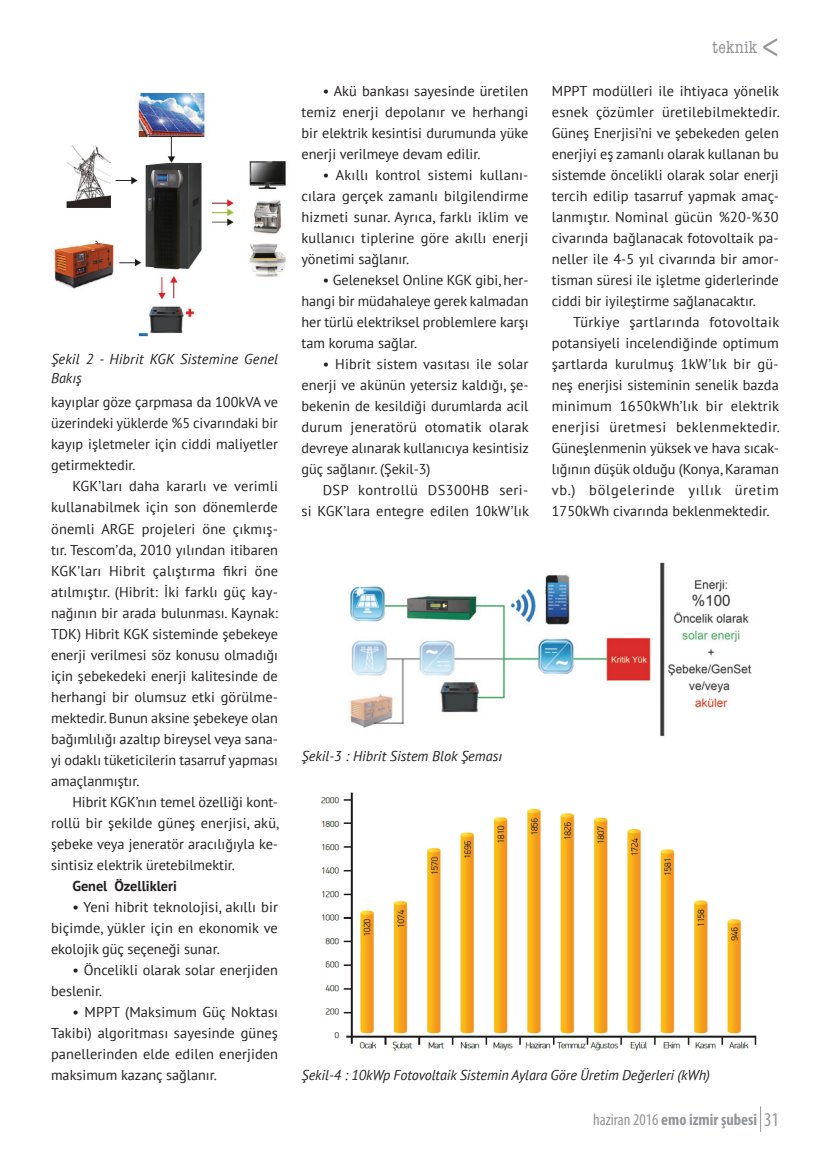
<style>
.page{position:relative;width:830px;height:1170px;background:#fff}
.page>*{position:absolute;margin:0;border:0;box-sizing:border-box;transform-origin:0 0}
.t1{font:condensed 18px "American Typewriter";letter-spacing:.01em;color:#939598}
.t2{font:700 condensed 16.5px "Myriad Pro";color:#939598}
.t3{font:14.25px/21px "PT Sans";color:#231f20;text-align:justify}
.t4{font:italic 14.25px/19.5px "PT Sans";color:#231f20}
.t5{font:700 14.25px "PT Sans";color:#231f20}
.s1{font-weight:400}
.s2{font-weight:400;font-size:19.5px}
</style>
<div class="page">
<img style="left:54px;top:92px;width:232px;height:245px">
<img style="left:350px;top:562px;width:402px;height:175px">
<img style="left:321px;top:792px;width:436px;height:259px">
<p class="t4" style="left:51px;top:349px;width:228px">Şekil 2 - Hibrit KGK Sistemine Genel<br>Bakış</p>
<p class="t3" style="left:51px;top:391px;width:228px">kayıplar göze çarpmasa da 100kVA ve üzerindeki yüklerde %5 civarındaki bir kayıp işletmeler için ciddi maliyetler getirmektedir.</p>
<p class="t3" style="left:51px;top:475px;width:228px;text-indent:21px">KGK’ları daha kararlı ve verimli kullanabilmek için son dönemlerde önemli ARGE projeleri öne çıkmış&shy;tır. Tescom’da, 2010 yılından itibaren KGK’ları Hibrit çalıştırma fikri öne atılmıştır. (Hibrit: İki farklı güç kay&shy;nağının bir arada bulunması. Kaynak:<br>TDK) Hibrit KGK sisteminde şebekeye enerji verilmesi söz konusu olmadığı için şebekedeki enerji kalitesinde de herhangi bir olumsuz etki görülme&shy;mektedir. Bunun aksine şebekeye olan bağımlılığı azaltıp bireysel veya sana&shy;yi odaklı tüketicilerin tasarruf yapması amaçlanmıştır.</p>
<p class="t3" style="left:51px;top:790px;width:229px;text-indent:21px">Hibrit KGK’nın temel özelliği kont&shy;rollü bir şekilde güneş enerjisi, akü, şebeke veya jeneratör aracılığıyla ke&shy;sintisiz elektrik üretebilmektir.</p>
<p class="t5" style="left:72px;top:876px;width:106px">Genel Özellikleri</p>
<p class="t3" style="left:51px;top:895px;width:228px;text-indent:21px">• Yeni hibrit teknolojisi, akıllı bir biçimde, yükler için en ekonomik ve ekolojik güç seçeneği sunar.</p>
<p class="t3" style="left:51px;top:958px;width:228px;text-indent:21px">• Öncelikli olarak solar enerjiden beslenir.</p>
<p class="t3" style="left:51px;top:1000px;width:228px;text-indent:21px">• MPPT (Maksimum Güç Noktası Takibi) algoritması sayesinde güneş panellerinden elde edilen enerjiden maksimum kazanç sağlanır.</p>
<p class="t3" style="left:301px;top:80px;width:228px;text-indent:21px">• Akü bankası sayesinde üretilen temiz enerji depolanır ve herhangi bir elektrik kesintisi durumunda yüke enerji verilmeye devam edilir.</p>
<p class="t3" style="left:301px;top:164px;width:228px;text-indent:21px">• Akıllı kontrol sistemi kullanı&shy;cılara gerçek zamanlı bilgilendirme hizmeti sunar. Ayrıca, farklı iklim ve kullanıcı tiplerine göre akıllı enerji yönetimi sağlanır.</p>
<p class="t3" style="left:301px;top:269px;width:228px;text-indent:21px">• Geleneksel Online KGK gibi, her&shy;hangi bir müdahaleye gerek kalmadan her türlü elektriksel problemlere karşı tam koruma sağlar.</p>
<p class="t3" style="left:301px;top:353px;width:229px;text-indent:21px">• Hibrit sistem vasıtası ile solar enerji ve akünün yetersiz kaldığı, şe&shy;bekenin de kesildiği durumlarda acil durum jeneratörü otomatik olarak devreye alınarak kullanıcıya kesintisiz güç sağlanır. (Şekil-3)</p>
<p class="t3" style="left:301px;top:479px;width:229px;text-align:right">DSP kontrollü DS300HB seri-<br>si KGK’lara entegre edilen 10kW’lık</p>
<p class="t1" style="left:712px;top:33px;width:46px">teknik</p>
<p class="t3" style="left:551px;top:80px;width:229px">MPPT modülleri ile ihtiyaca yönelik esnek çözümler üretilebilmektedir.<br>Güneş Enerjisi’ni ve şebekeden gelen enerjiyi eş zamanlı olarak kullanan bu sistemde öncelikli olarak solar enerji tercih edilip tasarruf yapmak amaç&shy;lanmıştır. Nominal gücün %20-%30 civarında bağlanacak fotovoltaik pa&shy;neller ile 4-5 yıl civarında bir amor&shy;tisman süresi ile işletme giderlerinde ciddi bir iyileştirme sağlanacaktır.</p>
<p class="t3" style="left:551px;top:311px;width:229px;text-indent:21px">Türkiye şartlarında fotovoltaik potansiyeli incelendiğinde optimum şartlarda kurulmuş 1kW’lık bir gü&shy;neş enerjisi sisteminin senelik bazda minimum 1650kWh’lık bir elektrik enerjisi üretmesi beklenmektedir.<br>Güneşlenmenin yüksek ve hava sıcak&shy;lığının düşük olduğu (Konya, Karaman vb.) bölgelerinde yıllık üretim 1750kWh civarında beklenmektedir.</p>
<p class="t4" style="left:301px;top:745px;width:202px">Şekil-3 : Hibrit Sistem Blok Şeması</p>
<p class="t4" style="left:301px;top:1064px;width:409px">Şekil-4 : 10kWp Fotovoltaik Sistemin Aylara Göre Üretim Değerleri (kWh)</p>
<p class="t2" style="left:592px;top:1109px;width:187px"><span class="s1">haziran 2016</span> emo izmir şubesi <span class="s2">31</span></p>
</div>
